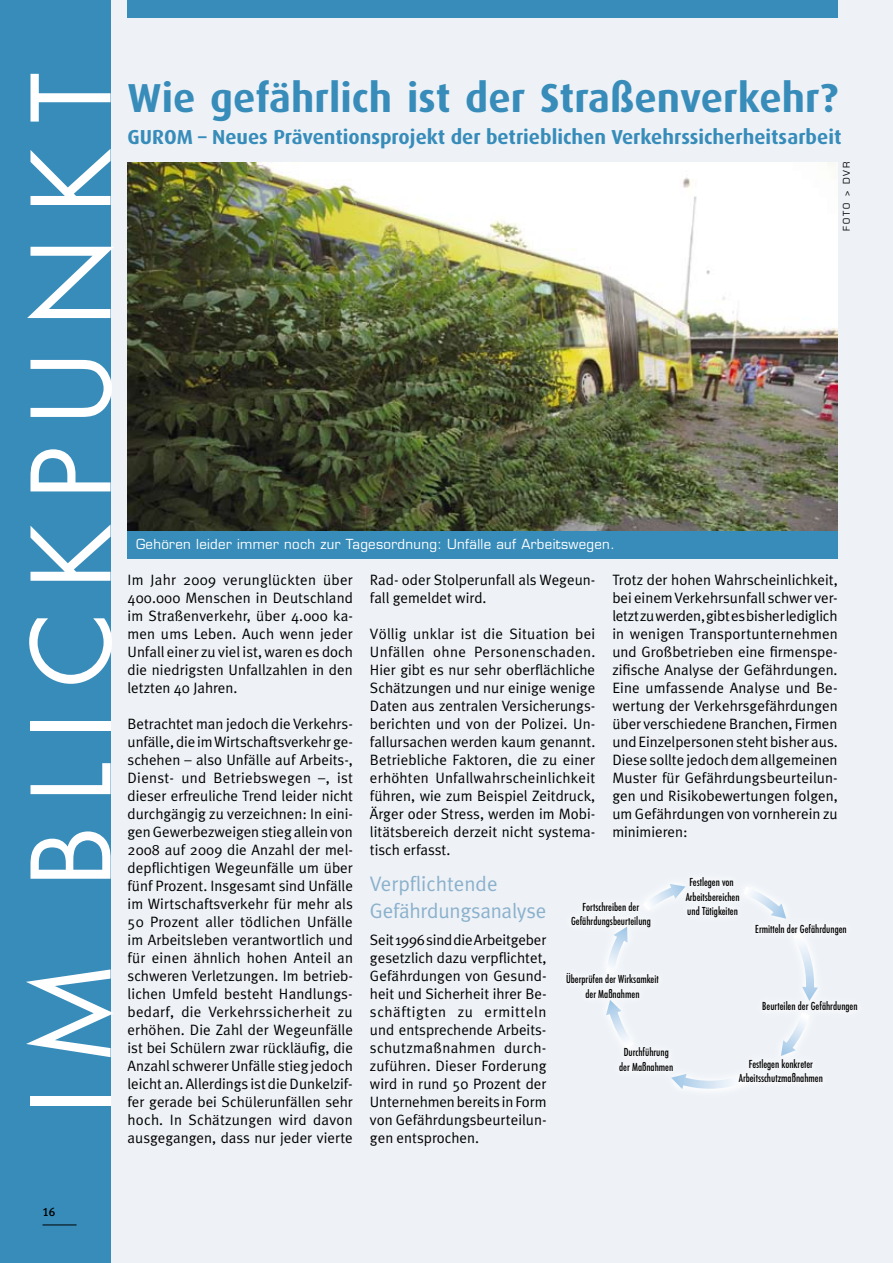
<style>
.page{position:relative;width:893px;height:1263px;background:#fff}
.page>*{position:absolute;margin:0;border:0;box-sizing:border-box;transform-origin:0 0}
.t1{font:120px "Futura T";letter-spacing:.175em;color:#fff}
.t2{font:700 40.5px "Dax";color:#378cba}
.t3{font:21px/27px "Meta Plus Normal";letter-spacing:-.01em;color:#8bb1cc}
.t4{font:700 20.25px "Dax";color:#378cba}
.t5{font:15px/18px "Meta Plus Normal";color:#000;text-align:justify}
.t6{font:13.5px "Eurostile";letter-spacing:.025em;color:#fff}
.t7{font:500 condensed 12.15px/14.5px "Futura T";color:#000;text-align:center}
.t8{font:12px "Meta Plus Medium Caps";color:#000}
.t9{font:9px "Eurostile";letter-spacing:.205em;color:#000}
</style>
<div class="page">
<div style="left:59px;top:0;width:834px;height:1263px;background:#eef2f7"></div>
<div style="left:0;top:0;width:111px;height:1263px;background:#378cba"></div>
<div style="left:128px;top:0;width:710px;height:17px;background:#378cba"></div>
<img style="left:128px;top:162px;width:710px;height:369px">
<div style="left:128px;top:531px;width:710px;height:27px;background:#378cba"></div>
<svg style="left:744px;top:887px;width:42px;height:32px"></svg>
<svg style="left:643px;top:884px;width:42px;height:26px"></svg>
<svg style="left:793px;top:932px;width:25px;height:69px"></svg>
<svg style="left:606px;top:927px;width:21px;height:45px"></svg>
<svg style="left:671px;top:1074px;width:75px;height:15px"></svg>
<svg style="left:606px;top:1000px;width:28px;height:48px"></svg>
<svg style="left:781px;top:1013px;width:28px;height:43px"></svg>
<hr style="left:43px;top:1224px;width:34px;height:1px;background:#000">
<h1 class="t1" style="left:1px;top:1115px;width:1045px;rotate:-90deg">Im Bli ckpunkt</h1>
<h2 class="t2" style="left:128px;top:75px;width:712px">Wie gefährlich ist der Straßenverkehr?</h2>
<h3 class="t4" style="left:128px;top:126px;width:715px">GUROM – Neues Präventionsprojekt der betrieblichen Verkehrssicherheitsarbeit</h3>
<p class="t6" style="left:136px;top:536px;width:480px">Gehören leider immer noch zur Tagesordnung: Unfälle auf Arbeitswegen.</p>
<p class="t9" style="left:841px;top:231px;width:69px;rotate:-90deg">FOTO &gt; DVR</p>
<p class="t5" style="left:128px;top:571px;width:227px">Im Jahr 2009 verunglückten über 400.000 Menschen in Deutschland im Straßenverkehr, über 4.000 ka&shy;men ums Leben. Auch wenn jeder Unfall einer zu viel ist, waren es doch die niedrigsten Unfallzahlen in den letzten 40 Jahren.</p>
<p class="t5" style="left:128px;top:715px;width:227px">Betrachtet man jedoch die Verkehrs&shy;unfälle, die im Wirtschaftsverkehr ge&shy;schehen – also Unfälle auf Arbeits-, Dienst- und Betriebswegen –, ist dieser erfreuliche Trend leider nicht durchgängig zu verzeichnen: In eini&shy;gen Gewerbezweigen stieg allein von 2008 auf 2009 die Anzahl der mel&shy;depflichtigen Wegeunfälle um über fünf Prozent. Insgesamt sind Unfälle im Wirtschaftsverkehr für mehr als 50 Prozent aller tödlichen Unfälle im Arbeitsleben verantwortlich und für einen ähnlich hohen Anteil an schweren Verletzungen. Im betrieb&shy;lichen Umfeld besteht Handlungs&shy;bedarf, die Verkehrssicherheit zu erhöhen. Die Zahl der Wegeunfälle ist bei Schülern zwar rückläufig, die Anzahl schwerer Unfälle stieg jedoch leicht an. Allerdings ist die Dunkelzif&shy;fer gerade bei Schülerunfällen sehr hoch. In Schätzungen wird davon ausgegangen, dass nur jeder vierte</p>
<p class="t5" style="left:612px;top:571px;width:227px">Trotz der hohen Wahrscheinlichkeit, bei einem Verkehrsunfall schwer ver&shy;letzt zu werden, gibt es bisher lediglich in wenigen Transportunternehmen und Großbetrieben eine firmenspe&shy;zifische Analyse der Gefährdungen.<br>Eine umfassende Analyse und Be&shy;wertung der Verkehrsgefährdungen über verschiedene Branchen, Firmen und Einzelpersonen steht bisher aus.<br>Diese sollte jedoch dem allgemeinen Muster für Gefährdungsbeurteilun&shy;gen und Risikobewertungen folgen, um Gefährdungen von vornherein zu minimieren:</p>
<p class="t5" style="left:370px;top:571px;width:227px">Rad- oder Stolperunfall als Wegeun&shy;fall gemeldet wird.</p>
<p class="t5" style="left:370px;top:625px;width:227px">Völlig unklar ist die Situation bei Unfällen ohne Personenschaden.<br>Hier gibt es nur sehr oberflächliche Schätzungen und nur einige wenige Daten aus zentralen Versicherungs&shy;berichten und von der Polizei. Un&shy;fallursachen werden kaum genannt.<br>Betriebliche Faktoren, die zu einer erhöhten Unfallwahrscheinlichkeit führen, wie zum Beispiel Zeitdruck, Ärger oder Stress, werden im Mobi&shy;litätsbereich derzeit nicht systema&shy;tisch erfasst.</p>
<h3 class="t3" style="left:370px;top:870px;width:178px">Verpflichtende<br>Gefährdungsanalyse</h3>
<p class="t5" style="left:370px;top:931px;width:178px">Seit 1996 sind die Arbeitgeber gesetzlich dazu verpflichtet, Gefährdungen von Gesund&shy;heit und Sicherheit ihrer Be&shy;schäftigten zu ermitteln und entsprechende Arbeits&shy;schutzmaßnahmen durch&shy;zuführen. Dieser Forderung wird in rund 50 Prozent der Unternehmen bereits in Form von Gefährdungsbeurteilun&shy;gen entsprochen.</p>
<p class="t7" style="left:686px;top:875px;width:55px">Festlegen von<br>Arbeitsbereichen und Tätigkeiten</p>
<p class="t7" style="left:571px;top:899px;width:81px">Fortschreiben der<br>Gefährdungsbeurteilung</p>
<p class="t7" style="left:755px;top:921px;width:93px">Ermitteln der Gefährdungen</p>
<p class="t7" style="left:566px;top:972px;width:94px">Überprüfen der Wirksamkeit der Maßnahmen</p>
<p class="t7" style="left:762px;top:998px;width:97px">Beurteilen der Gefährdungen</p>
<p class="t7" style="left:619px;top:1045px;width:56px">Durchführung der Maßnahmen</p>
<p class="t7" style="left:739px;top:1056px;width:86px">Festlegen konkreter<br>Arbeitsschutzmaßnahmen</p>
<p class="t8" style="left:43px;top:1204px;width:14px">16</p>
</div>
